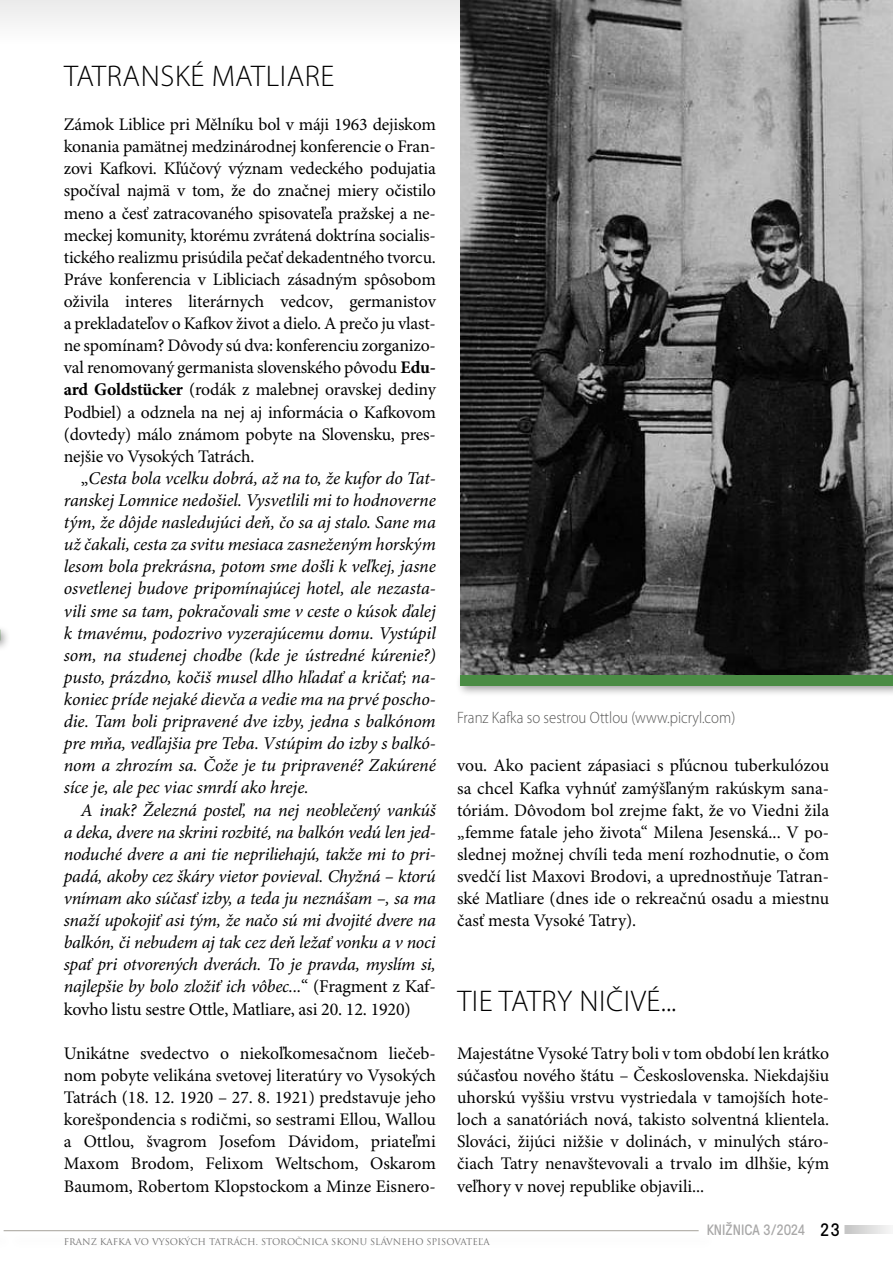
<style>
.page{position:relative;width:893px;height:1263px;background:#fff}
.page>*{position:absolute;margin:0;border:0;box-sizing:border-box;transform-origin:0 0}
.t1{font:300 30px "Myriad Pro";letter-spacing:.02em;color:#000}
.t2{font:italic 18px/22px "Minion Pro";letter-spacing:-.015em;color:#000;text-align:justify}
.t3{font:17.7px/22px "Minion Pro";letter-spacing:-.005em;color:#000;text-align:justify}
.t4{font:300 16.5px "Myriad Pro";color:#575756;scale:.9 1}
.t5{font:15px "GT Pressura";color:#706f6f}
.t6{font:9px "Trajan Pro";color:#706f6f}
.s1{font-weight:700}
.s2{font-style:normal}
.s3{font-size:18px;color:#000}
</style>
<div class="page">
<hr style="left:0;top:0;width:2px;height:44px;background:#e3e3e3">
<svg style="left:844px;top:1225px;width:46px;height:9px"></svg>
<div style="left:2px;top:0;width:891px;height:44px;background:#f4f4f4"></div>
<hr style="left:4px;top:1230px;width:695px;height:1px;background:#a5a29a">
<img style="left:0;top:0;width:1px;height:640px">
<img style="left:460px;top:0;width:433px;height:670px">
<div style="left:0;top:625px;width:11px;height:27px;background:#000;opacity:.4"></div>
<div style="left:455px;top:670px;width:438px;height:27px;background:#000;opacity:.4"></div>
<div style="left:460px;top:675px;width:433px;height:10px;background:#4a8c44"></div>
<h1 class="t1" style="left:64px;top:60px;width:272px">TATRANSKÉ MATLIARE</h1>
<p class="t3" style="left:64px;top:114px;width:374px">Zámok Liblice pri Mělníku bol v máji 1963 dejiskom konania pamätnej medzinárodnej konferencie o Fran&shy;zovi Kafkovi. Kľúčový význam vedeckého podujatia spočíval najmä v tom, že do značnej miery očistilo meno a česť zatracovaného spisovateľa pražskej a ne&shy;meckej komunity, ktorému zvrátená doktrína socialis&shy;tického realizmu prisúdila pečať dekadentného tvorcu.<br>Práve konferencia v Libliciach zásadným spôsobom oživila interes literárnych vedcov, germanistov a prekladateľov o Kafkov život a dielo. A prečo ju vlast&shy;ne spomínam? Dôvody sú dva: konferenciu zorganizo&shy;val renomovaný germanista slovenského pôvodu <span class="s1">Edu&shy;ard Goldstücker</span> (rodák z malebnej oravskej dediny Podbiel) a odznela na nej aj informácia o Kafkovom (dovtedy) málo známom pobyte na Slovensku, pres&shy;nejšie vo Vysokých Tatrách.</p>
<p class="t2" style="left:64px;top:468px;width:374px;text-indent:17px"><span class="s2">„</span>Cesta bola vcelku dobrá, až na to, že kufor do Tat&shy;ranskej Lomnice nedošiel. Vysvetlili mi to hodnoverne tým, že dôjde nasledujúci deň, čo sa aj stalo. Sane ma už čakali, cesta za svitu mesiaca zasneženým horským lesom bola prekrásna, potom sme došli k veľkej, jasne osvetlenej budove pripomínajúcej hotel, ale nezasta&shy;vili sme sa tam, pokračovali sme v ceste o kúsok ďalej k tmavému, podozrivo vyzerajúcemu domu. Vystúpil som, na studenej chodbe (kde je ústredné kúrenie?) pusto, prázdno, kočiš musel dlho hľadať a kričať; na&shy;koniec príde nejaké dievča a vedie ma na prvé poscho&shy;die. Tam boli pripravené dve izby, jedna s balkónom pre mňa, vedľajšia pre Teba. Vstúpim do izby s balkó&shy;nom a zhrozím sa. Čože je tu pripravené? Zakúrené síce je, ale pec viac smrdí ako hreje.</p>
<p class="t2" style="left:64px;top:799px;width:374px;text-indent:17px">A inak? Železná posteľ, na nej neoblečený vankúš a deka, dvere na skrini rozbité, na balkón vedú len jed&shy;noduché dvere a ani tie nepriliehajú, takže mi to pri&shy;padá, akoby cez škáry vietor povieval. Chyžná – ktorú vnímam ako súčasť izby, a teda ju neznášam –, sa ma snaží upokojiť asi tým, že načo sú mi dvojité dvere na balkón, či nebudem aj tak cez deň ležať vonku a v noci spať pri otvorených dverách. To je pravda, myslím si, najlepšie by bolo zložiť ich vôbec...<span class="s2">“ (Fragment z Kaf&shy;kovho listu sestre Ottle, Matliare, asi 20. 12. 1920)</span></p>
<p class="t3" style="left:64px;top:1043px;width:374px">Unikátne svedectvo o niekoľkomesačnom liečeb&shy;nom pobyte velikána svetovej literatúry vo Vysokých Tatrách (18. 12. 1920 – 27. 8. 1921) predstavuje jeho korešpondencia s rodičmi, so sestrami Ellou, Wallou a Ottlou, švagrom Josefom Dávidom, priateľmi Maxom Brodom, Felixom Weltschom, Oskarom Baumom, Robertom Klopstockom a Minze Eisnero-</p>
<p class="t4" style="left:457px;top:709px;width:311px">Franz Kafka so sestrou Ottlou (www.picryl.com)</p>
<p class="t3" style="left:457px;top:755px;width:374px">vou. Ako pacient zápasiaci s pľúcnou tuberkulózou sa chcel Kafka vyhnúť zamýšľaným rakúskym sana&shy;tóriám. Dôvodom bol zrejme fakt, že vo Viedni žila „femme fatale jeho života“ Milena Jesenská... V po&shy;slednej možnej chvíli teda mení rozhodnutie, o čom svedčí list Maxovi Brodovi, a uprednostňuje Tatran&shy;ské Matliare (dnes ide o rekreačnú osadu a miestnu časť mesta Vysoké Tatry).</p>
<h1 class="t1" style="left:457px;top:984px;width:221px">TIE TATRY NIČIVÉ...</h1>
<p class="t3" style="left:457px;top:1043px;width:374px">Majestátne Vysoké Tatry boli v tom období len krátko súčasťou nového štátu – Československa. Niekdajšiu uhorskú vyššiu vrstvu vystriedala v tamojších hote&shy;loch a sanatóriách nová, takisto solventná klientela.<br>Slováci, žijúci nižšie v dolinách, v minulých stáro&shy;čiach Tatry nenavštevovali a trvalo im dlhšie, kým veľhory v novej republike objavili...</p>
<p class="t6" style="left:64px;top:1236px;width:427px">FRANZ KAFKA VO VYSOKÝCH TATRÁCH. STOROČNICA SKONU SLÁVNEHO SPISOVATEĽA</p>
<p class="t5" style="left:706px;top:1218px;width:135px">KNIŽNICA 3/2024 <span class="s3">23</span></p>
</div>
